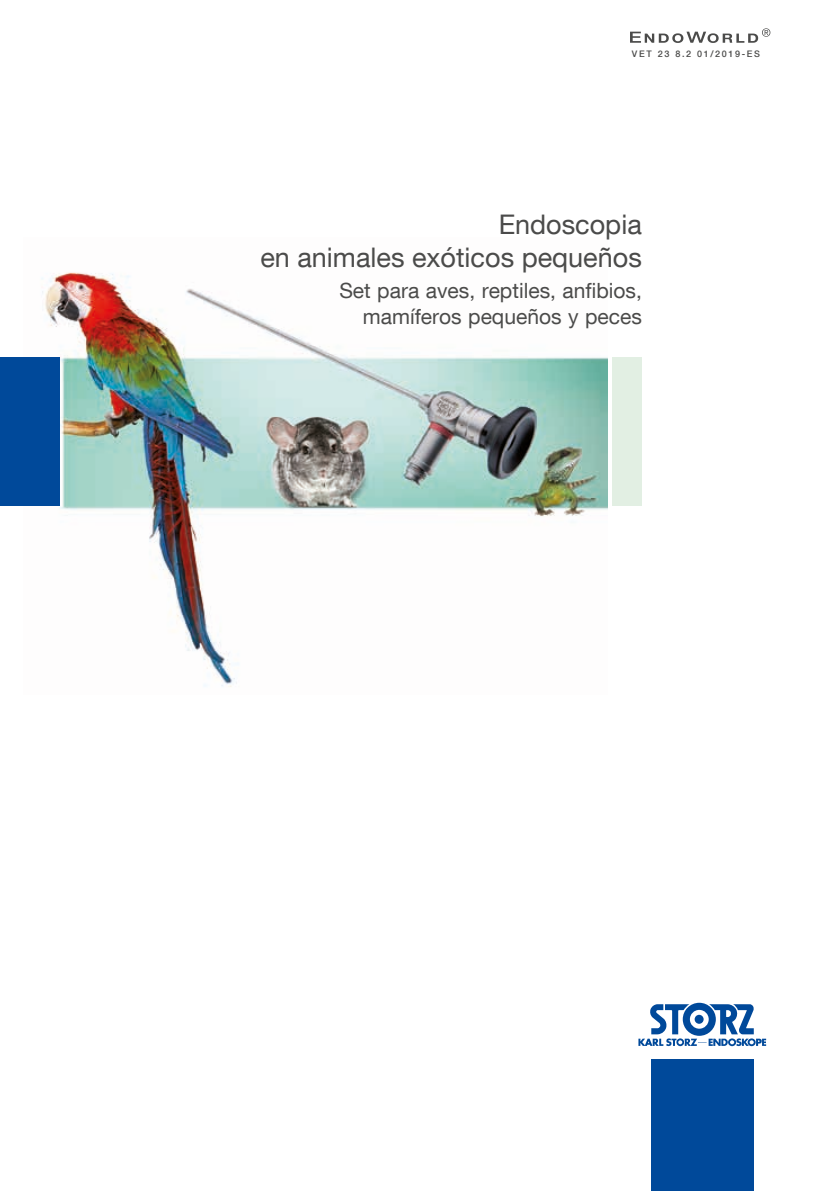
<style>
.page{position:relative;width:830px;height:1191px;background:#fff}
.page>*{position:absolute;margin:0;border:0;box-sizing:border-box;transform-origin:0 0}
.t1{font:27px/32.4px "KS Helvetica Neue";color:#4b4b4a;text-align:right}
.t2{font:21px/25.2px "KS Helvetica Neue";color:#4b4b4a;text-align:right}
.t3{font:500 9px "KS Helvetica Neue";letter-spacing:.18em;color:#4b4b4a}
</style>
<div class="page">
<img style="left:41px;top:272px;width:566px;height:415px">
<div style="left:0;top:357px;width:60px;height:149px;background:#00499a"></div>
<div style="left:611px;top:357px;width:30px;height:149px;background:#e2efe3"></div>
<svg style="left:630px;top:28px;width:140px;height:15px"></svg>
<svg style="left:638px;top:1002px;width:127px;height:44px"></svg>
<div style="left:651px;top:1059px;width:102px;height:132px;background:#00499a"></div>
<p class="t3" style="left:631px;top:49px;width:129px">VET 23 8.2 01/2019-ES</p>
<p class="t1" style="left:260px;top:208px;width:383px">Endoscopia<br>en animales exóticos pequeños</p>
<p class="t2" style="left:339px;top:278px;width:304px">Set para aves, reptiles, anfibios, mamíferos pequeños y peces</p>
</div>
